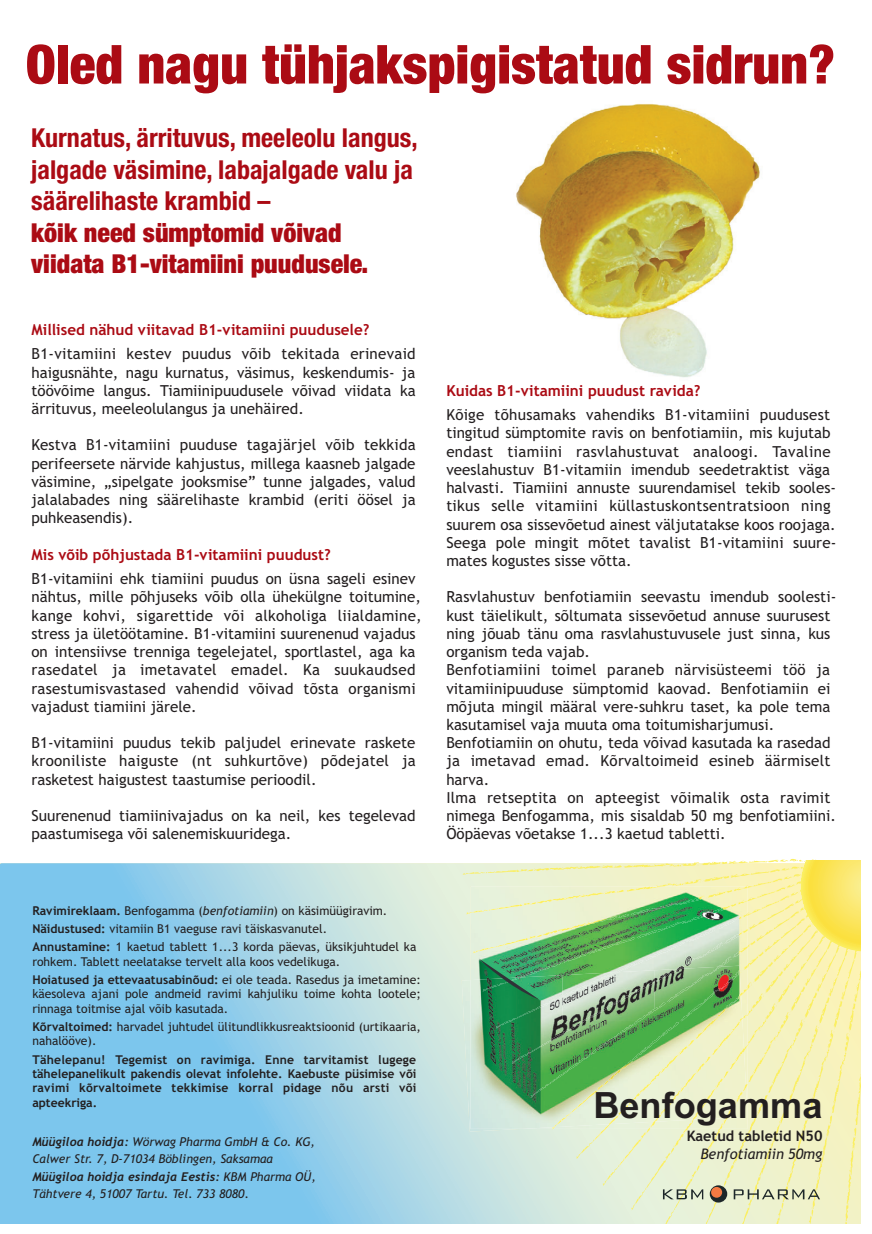
<style>
.page{position:relative;width:872px;height:1234px;background:#fff}
.page>*{position:absolute;margin:0;border:0;box-sizing:border-box;transform-origin:0 0}
.t1{font:900 condensed 53.7px "Helvetica Neue";color:#ab0b14}
.t2{font:700 36.15px "Arial";color:#231f20}
.t3{font:700 condensed 26.1px/31.3px "Helvetica Neue";color:#ab0b14}
.t4{font:900 condensed 26.1px/31.3px "Helvetica Neue";color:#ab0b14}
.t5{font:15.15px/18.1px "Trebuchet MS";color:#231f20}
.t6{font:700 15.15px "Trebuchet MS";color:#ab0b14}
.t7{font:700 14.4px "Trebuchet MS";color:#231f20}
.t8{font:italic 14.4px "Trebuchet MS";letter-spacing:-.005em;color:#231f20}
.t9{font:12.15px/18.1px "Trebuchet MS";color:#231f20}
.t10{font:700 12.15px/14.4px "Trebuchet MS";letter-spacing:.02em;color:#231f20;text-align:justify}
.t11{font:italic 12.15px/16.8px "Trebuchet MS";color:#231f20}
.t12{font:italic 700 12.15px "Trebuchet";color:#231f20}
.s1{font-weight:700}
.s2{font-style:italic}
.s3{font-family:"Trebuchet";font-weight:700}
.s4{font-family:"Trebuchet MS";font-weight:400}
</style>
<div class="page">
<svg style="left:0;top:863px;width:462px;height:360px"></svg>
<img style="left:516px;top:104px;width:244px;height:274px">
<svg style="left:462px;top:858px;width:399px;height:365px"></svg>
<svg style="left:709px;top:1184px;width:18px;height:18px"></svg>
<div style="left:711px;top:1186px;width:11px;height:11px;background:#f47a43;border-radius:50%"></div>
<h1 class="t1" style="left:26px;top:31px;width:810px">Oled nagu tühjakspigistatud sidrun?</h1>
<h3 class="t3" style="left:31px;top:122px;width:388px">Kurnatus, ärrituvus, meeleolu langus, jalgade väsimine, labajalgade valu ja säärelihaste krambid –</h3>
<h3 class="t4" style="left:31px;top:216px;width:339px">kõik need sümptomid võivad viidata B1-vitamiini puudusele.</h3>
<p class="t6" style="left:31px;top:323px;width:339px">Millised nähud viitavad B1-vitamiini puudusele?</p>
<p class="t5" style="left:31px;top:345px;width:386px;text-align:justify">B1-vitamiini kestev puudus võib tekitada erinevaid haigusnähte, nagu kurnatus, väsimus, keskendumis- ja töövõime langus. Tiamiinipuudusele võivad viidata ka ärrituvus, meeleolulangus ja unehäired.</p>
<p class="t5" style="left:31px;top:436px;width:386px;text-align:justify">Kestva B1-vitamiini puuduse tagajärjel võib tekkida perifeersete närvide kahjustus, millega kaasneb jalgade väsimine, „sipelgate jooksmise” tunne jalgades, valud jalalabades ning säärelihaste krambid (eriti öösel ja puhkeasendis).</p>
<p class="t6" style="left:31px;top:548px;width:301px">Mis võib põhjustada B1-vitamiini puudust?</p>
<p class="t5" style="left:31px;top:570px;width:391px">B1-vitamiini ehk tiamiini puudus on üsna sageli esinev nähtus, mille põhjuseks võib olla ühekülgne toitumine, kange kohvi, sigarettide või alkoholiga liialdamine, stress ja ületöötamine. B1-vitamiini suurenenud vajadus on intensiivse trenniga tegelejatel, sportlastel, aga ka rasedatel ja imetavatel emadel. Ka suukaudsed rasestumisvastased vahendid võivad tõsta organismi vajadust tiamiini järele.</p>
<p class="t5" style="left:31px;top:733px;width:386px;text-align:justify">B1-vitamiini puudus tekib paljudel erinevate raskete krooniliste haiguste (nt suhkurtõve) põdejatel ja rasketest haigustest taastumise perioodil.</p>
<p class="t5" style="left:31px;top:806px;width:385px">Suurenenud tiamiinivajadus on ka neil, kes tegelevad paastumisega või salenemiskuuridega.</p>
<p class="t9" style="left:32px;top:901px;width:385px"><span class="s1">Ravimireklaam.</span> Benfogamma (<span class="s2">benfotiamiin</span>) on käsimüügiravim.<br><span class="s1">Näidustused:</span> vitamiin B1 vaeguse ravi täiskasvanutel.<br><span class="s1">Annustamine:</span> 1 kaetud tablett 1...3 korda päevas, üksikjuhtudel ka</p>
<p class="t9" style="left:32px;top:952px;width:390px">rohkem. Tablett neelatakse tervelt alla koos vedelikuga.<br><span class="s1">Hoiatused ja ettevaatusabinõud:</span> ei ole teada. Rasedus ja imetamine:</p>
<p class="t9" style="left:32px;top:986px;width:390px;line-height:14.4px">käesoleva ajani pole andmeid ravimi kahjuliku toime kohta lootele; rinnaga toitmise ajal võib kasutada.</p>
<p class="t9" style="left:32px;top:1019px;width:390px;line-height:14.4px"><span class="s1">Kõrvaltoimed:</span> harvadel juhtudel ülitundlikkusreaktsioonid (urtikaaria, nahalööve).</p>
<p class="t10" style="left:32px;top:1052px;width:386px">Tähelepanu! Tegemist on ravimiga. Enne tarvitamist lugege tähelepanelikult pakendis olevat infolehte. Kaebuste püsimise või ravimi kõrvaltoimete tekkimise korral pidage nõu arsti või apteekriga.</p>
<p class="t11" style="left:32px;top:1133px;width:284px"><span class="s3">Müügiloa hoidja:</span> Wörwag Pharma GmbH &amp; Co. KG,<br>Calwer Str. 7, D-71034 Böblingen, Saksamaa</p>
<p class="t12" style="left:32px;top:1171px;width:285px">Müügiloa hoidja esindaja Eestis: <span class="s4">KBM Pharma OÜ,</span></p>
<p class="t11" style="left:32px;top:1184px;width:218px">Tähtvere 4, 51007 Tartu. Tel. 733 8080.</p>
<p class="t6" style="left:446px;top:384px;width:255px">Kuidas B1-vitamiini puudust ravida?</p>
<p class="t5" style="left:446px;top:406px;width:391px">Kõige tõhusamaks vahendiks B1-vitamiini puudusest tingitud sümptomite ravis on benfotiamiin, mis kujutab endast tiamiini rasvlahustuvat analoogi. Tavaline veeslahustuv B1-vitamiin imendub seedetraktist väga halvasti. Tiamiini annuste suurendamisel tekib sooles&shy;tikus selle vitamiini küllastuskontsentratsioon ning suurem osa sissevõetud ainest väljutatakse koos roojaga.<br>Seega pole mingit mõtet tavalist B1-vitamiini suure&shy;mates kogustes sisse võtta.</p>
<p class="t5" style="left:446px;top:588px;width:391px">Rasvlahustuv benfotiamiin seevastu imendub soolesti&shy;kust täielikult, sõltumata sissevõetud annuse suurusest ning jõuab tänu oma rasvlahustuvusele just sinna, kus organism teda vajab.<br>Benfotiamiini toimel paraneb närvisüsteemi töö ja vitamiinipuuduse sümptomid kaovad. Benfotiamiin ei mõjuta mingil määral vere-suhkru taset, ka pole tema kasutamisel vaja muuta oma toitumisharjumusi.<br>Benfotiamiin on ohutu, teda võivad kasutada ka rasedad ja imetavad emad. Kõrvaltoimeid esineb äärmiselt harva.<br>Ilma retseptita on apteegist võimalik osta ravimit nimega Benfogamma, mis sisaldab 50 mg benfotiamiini.<br>Ööpäevas võetakse 1...3 kaetud tabletti.</p>
<h2 class="t2" style="left:593px;top:1091px;width:230px">Benfogamma</h2>
<p class="t7" style="left:686px;top:1130px;width:137px">Kaetud tabletid N50</p>
<p class="t8" style="left:700px;top:1145px;width:123px">Benfotiamiin 50mg</p>
</div>
